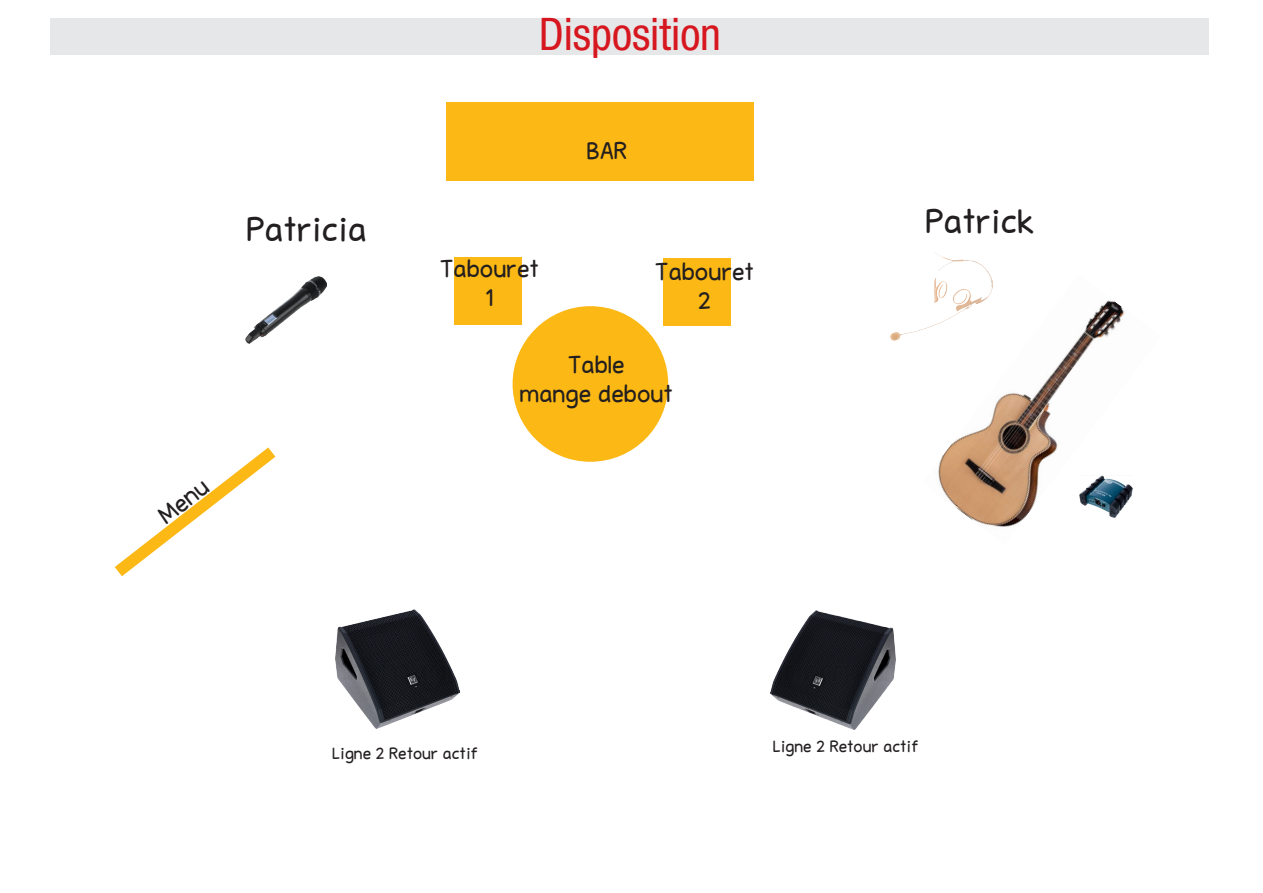
<style>
.page{position:relative;width:1263px;height:893px;background:#fff}
.page>*{position:absolute;margin:0;border:0;box-sizing:border-box;transform-origin:0 0}
.t1{font:condensed 45px "Helvetica Neue LT Pro";color:#d7171f}
.t2{font:33.75px "Stanberry";color:#231f20}
.t3{font:24px "Stanberry";color:#231f20}
.t4{font:16.2px "Stanberry";color:#231f20}
</style>
<div class="page">
<div style="left:51px;top:18px;width:1158px;height:36px;background:#e6e7e9"></div>
<img style="left:938px;top:280px;width:195px;height:247px">
<img style="left:246px;top:276px;width:81px;height:67px">
<img style="left:891px;top:252px;width:101px;height:88px">
<div style="left:513px;top:306px;width:155px;height:156px;background:#fcb814;border-radius:50%"></div>
<div style="left:454px;top:257px;width:68px;height:67px;background:#fcb814"></div>
<div style="left:446px;top:102px;width:308px;height:78px;background:#fcb814"></div>
<div style="left:663px;top:259px;width:68px;height:67px;background:#fcb814"></div>
<svg style="left:115px;top:447px;width:160px;height:129px"></svg>
<img style="left:335px;top:610px;width:124px;height:118px">
<img style="left:771px;top:611px;width:124px;height:118px">
<p class="t3" style="left:152px;top:506px;width:58px;rotate:-38deg">Menu</p>
<p class="t1" style="left:539px;top:8px;width:184px">Disposition</p>
<p class="t3" style="left:586px;top:135px;width:42px">BAR</p>
<p class="t2" style="left:246px;top:208px;width:122px">Patricia</p>
<p class="t2" style="left:925px;top:200px;width:111px">Patrick</p>
<p class="t3" style="left:440px;top:253px;width:101px">Tabouret</p>
<p class="t3" style="left:486px;top:282px;width:9px">1</p>
<p class="t3" style="left:655px;top:256px;width:101px">Tabouret</p>
<p class="t3" style="left:698px;top:285px;width:14px">2</p>
<p class="t3" style="left:568px;top:349px;width:58px">Table</p>
<p class="t3" style="left:519px;top:378px;width:155px">mange debout</p>
<p class="t4" style="left:332px;top:743px;width:147px">Ligne 2 Retour actif</p>
<p class="t4" style="left:773px;top:736px;width:147px">Ligne 2 Retour actif</p>
</div>
